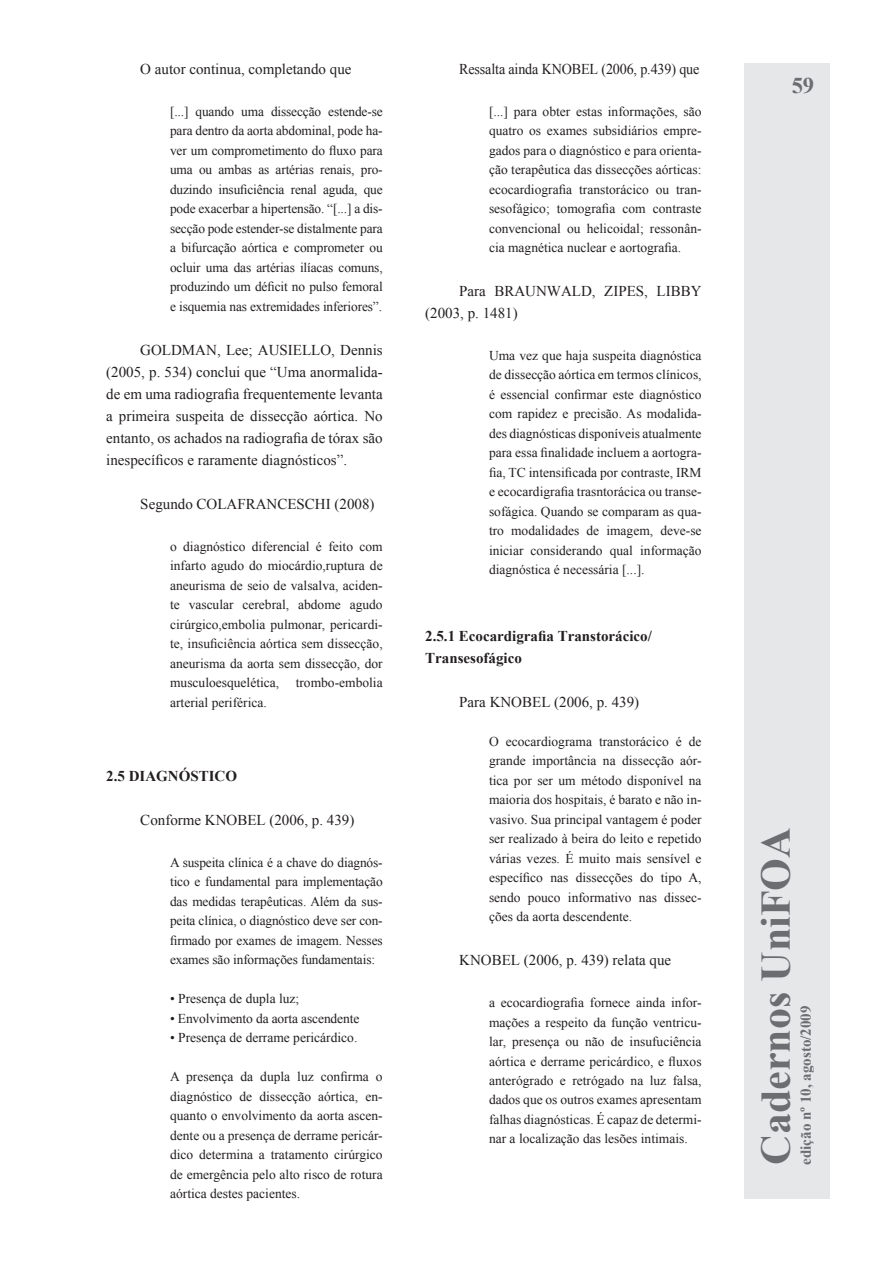
<style>
.page{position:relative;width:893px;height:1263px;background:#fff}
.page>*{position:absolute;margin:0;border:0;box-sizing:border-box;transform-origin:0 0}
.t1{font:700 42px "Times New Roman";color:#6c6d70}
.t2{font:700 22.5px "Times New Roman";color:#6c6d70}
.t3{font:15px/22px "Times New Roman";color:#231f20;text-align:justify}
.t4{font:700 15px/22px "Times New Roman";color:#231f20}
.t5{font:15px "Times New Roman";color:#231f20;scale:.94 1}
.t6{font:700 15px "Times New Roman";color:#6c6d70}
.t7{font:13.5px/19.5px "Times New Roman";color:#231f20;text-align:justify}
</style>
<div class="page">
<div style="left:744px;top:64px;width:85px;height:1135px;background:#e6e7e9"></div>
<p class="t3" style="left:140px;top:58px;width:213px">O autor continua, completando que</p>
<p class="t7" style="left:170px;top:101px;width:214px">[...] quando uma dissecção estende-se para dentro da aorta abdominal, pode ha&shy;ver um comprometimento do fluxo para uma ou ambas as artérias renais, pro&shy;duzindo insuficiência renal aguda, que pode exacerbar a hipertensão. “[...] a dis&shy;secção pode estender-se distalmente para a bifurcação aórtica e comprometer ou ocluir uma das artérias ilíacas comuns, produzindo um déficit no pulso femoral e isquemia nas extremidades inferiores”.</p>
<p class="t3" style="left:106px;top:339px;width:278px;text-indent:34px">GOLDMAN, Lee; AUSIELLO, Dennis (2005, p. 534) conclui que “Uma anormalida&shy;de em uma radiografia frequentemente levanta a primeira suspeita de dissecção aórtica. No entanto, os achados na radiografia de tórax são inespecíficos e raramente diagnósticos”.</p>
<p class="t3" style="left:140px;top:493px;width:236px">Segundo COLAFRANCESCHI (2008)</p>
<p class="t7" style="left:170px;top:536px;width:214px">o diagnóstico diferencial é feito com infarto agudo do miocárdio,ruptura de aneurisma de seio de valsalva, aciden&shy;te vascular cerebral, abdome agudo cirúrgico,embolia pulmonar, pericardi&shy;te, insuficiência aórtica sem dissecção, aneurisma da aorta sem dissecção, dor musculoesquelética, trombo-embolia arterial periférica.</p>
<p class="t4" style="left:106px;top:764px;width:132px">2.5 DIAGNÓSTICO</p>
<p class="t3" style="left:140px;top:809px;width:216px">Conforme KNOBEL (2006, p. 439)</p>
<p class="t7" style="left:170px;top:852px;width:214px">A suspeita clínica é a chave do diagnós&shy;tico e fundamental para implementação das medidas terapêuticas. Além da sus&shy;peita clínica, o diagnóstico deve ser con&shy;firmado por exames de imagem. Nesses exames são informações fundamentais:</p>
<p class="t7" style="left:170px;top:989px;width:131px">• Presença de dupla luz;</p>
<p class="t7" style="left:170px;top:1008px;width:191px">• Envolvimento da aorta ascendente</p>
<p class="t7" style="left:170px;top:1027px;width:189px">• Presença de derrame pericárdico.</p>
<p class="t7" style="left:170px;top:1066px;width:214px">A presença da dupla luz confirma o diagnóstico de dissecção aórtica, en&shy;quanto o envolvimento da aorta ascen&shy;dente ou a presença de derrame pericár&shy;dico determina a tratamento cirúrgico de emergência pelo alto risco de rotura aórtica destes pacientes.</p>
<p class="t5" style="left:459px;top:59px;width:257px">Ressalta ainda KNOBEL (2006, p.439) que</p>
<p class="t7" style="left:489px;top:101px;width:214px">[...] para obter estas informações, são quatro os exames subsidiários empre&shy;gados para o diagnóstico e para orienta&shy;ção terapêutica das dissecções aórticas: ecocardiografia transtorácico ou tran&shy;sesofágico; tomografia com contraste convencional ou helicoidal; ressonân&shy;cia magnética nuclear e aortografia.</p>
<p class="t3" style="left:425px;top:280px;width:278px;text-indent:34px">Para BRAUNWALD, ZIPES, LIBBY (2003, p. 1481)</p>
<p class="t7" style="left:489px;top:345px;width:214px">Uma vez que haja suspeita diagnóstica de dissecção aórtica em termos clínicos, é essencial confirmar este diagnóstico com rapidez e precisão. As modalida&shy;des diagnósticas disponíveis atualmente para essa finalidade incluem a aortogra&shy;fia, TC intensificada por contraste, IRM e ecocardigrafia trasntorácica ou transe&shy;sofágica. Quando se comparam as qua&shy;tro modalidades de imagem, deve-se iniciar considerando qual informação diagnóstica é necessária [...].</p>
<p class="t4" style="left:425px;top:624px;width:228px">2.5.1 Ecocardigrafia Transtorácico/<br>Transesofágico</p>
<p class="t3" style="left:459px;top:690px;width:181px">Para KNOBEL (2006, p. 439)</p>
<p class="t7" style="left:489px;top:731px;width:214px">O ecocardiograma transtorácico é de grande importância na dissecção aór&shy;tica por ser um método disponível na maioria dos hospitais, é barato e não in&shy;vasivo. Sua principal vantagem é poder ser realizado à beira do leito e repetido várias vezes. É muito mais sensível e específico nas dissecções do tipo A, sendo pouco informativo nas dissec&shy;ções da aorta descendente.</p>
<p class="t3" style="left:459px;top:949px;width:214px">KNOBEL (2006, p. 439) relata que</p>
<p class="t7" style="left:489px;top:992px;width:214px">a ecocardiografia fornece ainda infor&shy;mações a respeito da função ventricu&shy;lar, presença ou não de insufuciência aórtica e derrame pericárdico, e fluxos anterógrado e retrógado na luz falsa, dados que os outros exames apresentam falhas diagnósticas. É capaz de determi&shy;nar a localização das lesões intimais.</p>
<h2 class="t2" style="left:792px;top:70px;width:24px">59</h2>
<h1 class="t1" style="left:747px;top:1165px;width:339px;rotate:-90deg">Cadernos UniFOA</h1>
<p class="t6" style="left:795px;top:1165px;width:161px;rotate:-90deg">edição nº 10, agosto/2009</p>
</div>
